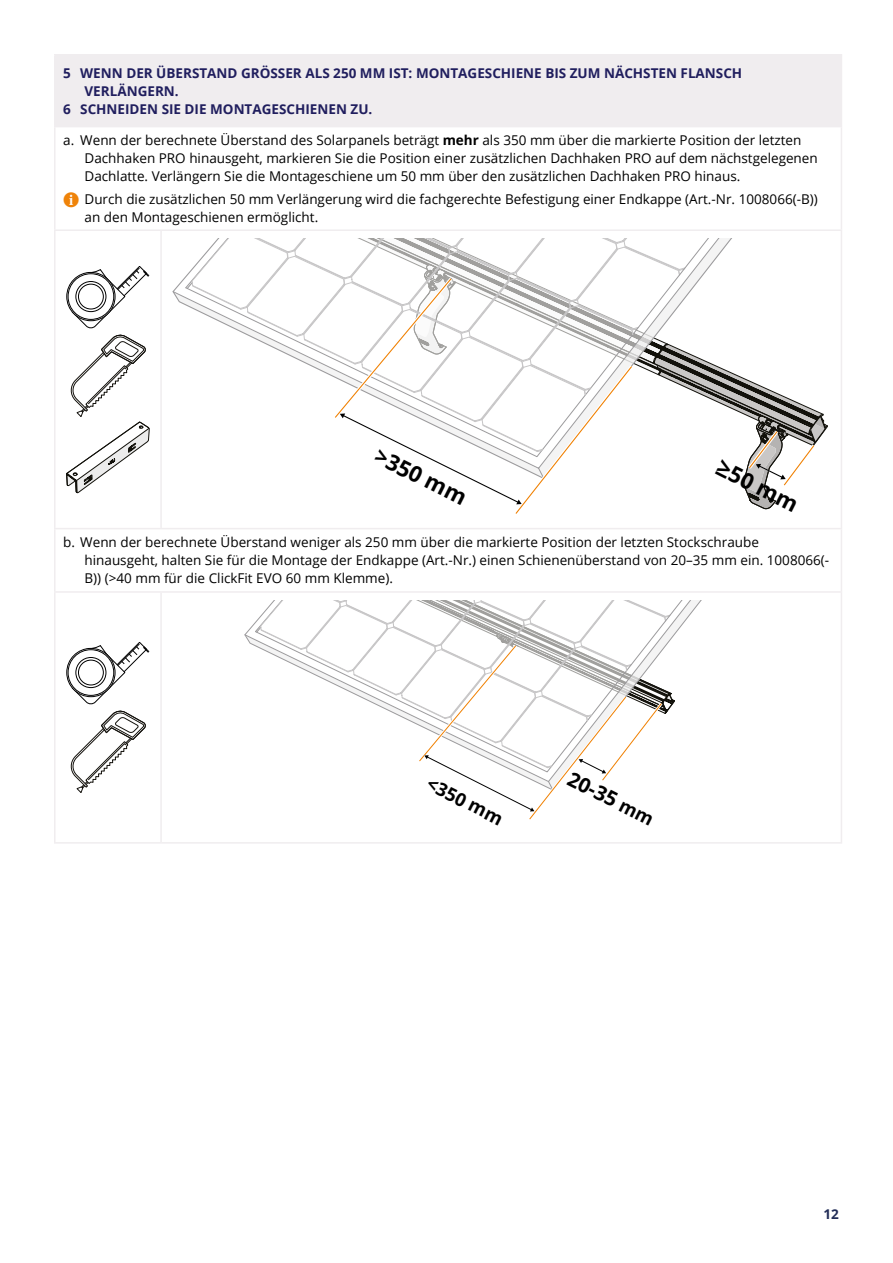
<style>
.page{position:relative;width:893px;height:1263px;background:#fff}
.page>*{position:absolute;margin:0;border:0;box-sizing:border-box;transform-origin:0 0}
.t1{font:700 22.05px "Open Sans";color:#000}
.t2{font:700 20.4px "Open Sans";color:#000}
.t3{font:700 18.3px "Open Sans";color:#000}
.t4{font:13.5px/18px "Open Sans";color:#000}
.t5{font:700 13.5px "Open Sans";color:#201e5e}
.t6{font:700 13.5px "Open Sans";color:#222d57}
.s1{font-weight:700}
.s2{color:#ef8309}
.s3{font-size:24.6px}
.s4{font-size:18.3px}
</style>
<div class="page">
<div style="left:55px;top:55px;width:786px;height:72px;background:#f0edef"></div>
<hr style="left:54px;top:54px;width:107px;height:2px;background:#f0edef">
<hr style="left:54px;top:56px;width:2px;height:70px;background:#f0edef">
<hr style="left:161px;top:54px;width:681px;height:2px;background:#f0edef">
<hr style="left:841px;top:56px;width:1px;height:70px;background:#f0edef">
<hr style="left:54px;top:126px;width:107px;height:1px;background:#f0edef">
<hr style="left:54px;top:127px;width:2px;height:102px;background:#f0edef">
<hr style="left:161px;top:126px;width:681px;height:1px;background:#f0edef">
<hr style="left:841px;top:127px;width:1px;height:102px;background:#f0edef">
<hr style="left:54px;top:229px;width:107px;height:2px;background:#f0edef">
<hr style="left:54px;top:231px;width:2px;height:297px;background:#f0edef">
<hr style="left:161px;top:229px;width:681px;height:2px;background:#f0edef">
<hr style="left:160px;top:231px;width:2px;height:297px;background:#f0edef">
<hr style="left:841px;top:231px;width:1px;height:297px;background:#f0edef">
<hr style="left:54px;top:528px;width:107px;height:1px;background:#f0edef">
<hr style="left:54px;top:529px;width:2px;height:62px;background:#f0edef">
<hr style="left:161px;top:528px;width:681px;height:1px;background:#f0edef">
<hr style="left:841px;top:529px;width:1px;height:62px;background:#f0edef">
<hr style="left:54px;top:591px;width:107px;height:2px;background:#f0edef">
<hr style="left:54px;top:593px;width:2px;height:249px;background:#f0edef">
<hr style="left:161px;top:591px;width:681px;height:2px;background:#f0edef">
<hr style="left:160px;top:593px;width:2px;height:249px;background:#f0edef">
<hr style="left:841px;top:593px;width:1px;height:249px;background:#f0edef">
<hr style="left:54px;top:842px;width:107px;height:2px;background:#f0edef">
<hr style="left:161px;top:842px;width:681px;height:2px;background:#f0edef">
<svg style="left:66px;top:266px;width:84px;height:228px"></svg>
<svg style="left:192px;top:239px;width:636px;height:275px"></svg>
<svg style="left:69px;top:642px;width:81px;height:151px"></svg>
<svg style="left:260px;top:600px;width:442px;height:220px"></svg>
<p class="t5" style="left:63px;top:63px;width:680px">5 WENN DER ÜBERSTAND GRÖSSER ALS 250 MM IST: MONTAGESCHIENE BIS ZUM NÄCHSTEN FLANSCH</p>
<p class="t5" style="left:85px;top:81px;width:96px">VERLÄNGERN.</p>
<p class="t5" style="left:63px;top:99px;width:311px">6 SCHNEIDEN SIE DIE MONTAGESCHIENEN ZU.</p>
<p class="t4" style="left:85px;top:131px;width:735px;text-indent:-21px">a. Wenn der berechnete Überstand des Solarpanels beträgt <span class="s1">mehr</span> als 350 mm über die markierte Position der letzten<br>Dachhaken PRO hinausgeht, markieren Sie die Position einer zusätzlichen Dachhaken PRO auf dem nächstgelegenen<br>Dachlatte. Verlängern Sie die Montageschiene um 50 mm über den zusätzlichen Dachhaken PRO hinaus.</p>
<p class="t4" style="left:85px;top:189px;width:735px;text-indent:-21px"><span class="s2">✔</span> Durch die zusätzlichen 50 mm Verlängerung wird die fachgerechte Befestigung einer Endkappe (Art.-Nr. 1008066(-B)) an den Montageschienen ermöglicht.</p>
<h1 class="t1" style="left:384px;top:440px;width:101px;rotate:27deg">&gt;350 mm</h1>
<h1 class="t1" style="left:725px;top:452px;width:90px;rotate:27deg"><span class="s3">≥</span>50 mm</h1>
<p class="t4" style="left:85px;top:533px;width:746px;text-indent:-21px">b. Wenn der berechnete Überstand weniger als 250 mm über die markierte Position der letzten Stockschraube hinausgeht, halten Sie für die Montage der Endkappe (Art.-Nr.) einen Schienenüberstand von 20–35 mm ein. 1008066(-<br>B)) (&gt;40 mm für die ClickFit EVO 60 mm Klemme).</p>
<h3 class="t3" style="left:434px;top:771px;width:84px;rotate:27deg">&lt;350 mm</h3>
<h2 class="t2" style="left:576px;top:764px;width:95px;rotate:27deg">20-35 <span class="s4">mm</span></h2>
<p class="t6" style="left:824px;top:1205px;width:17px">12</p>
</div>
